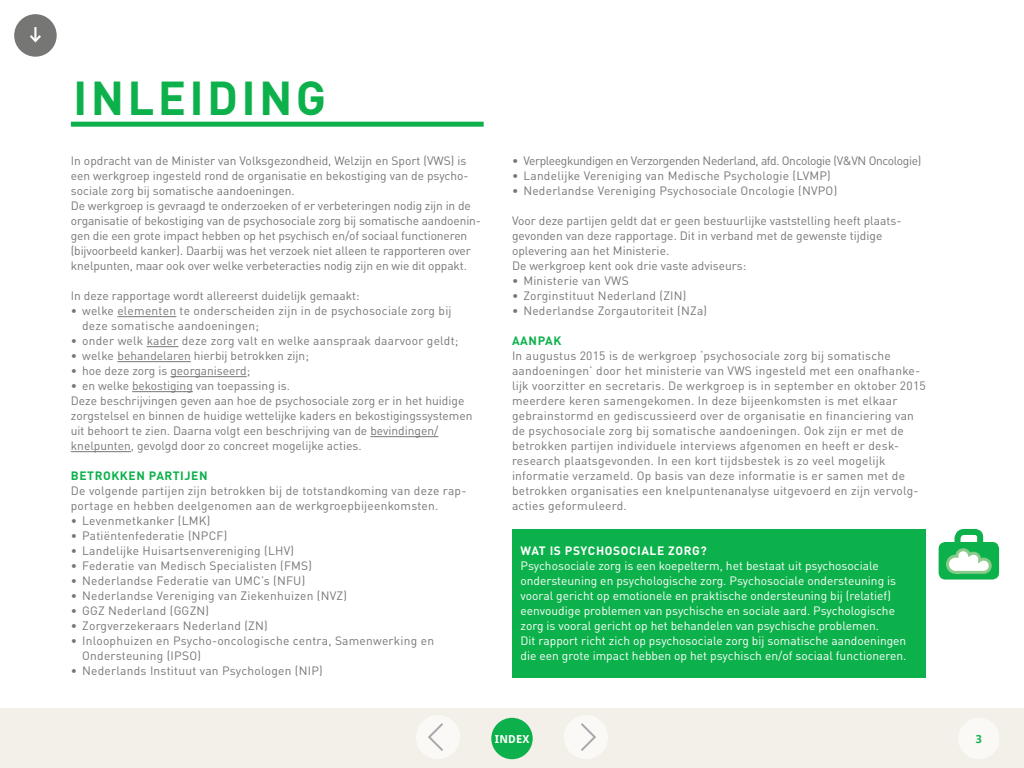
<style>
.page{position:relative;width:1024px;height:768px;background:#fff}
.page>*{position:absolute;margin:0;border:0;box-sizing:border-box;transform-origin:0 0}
.t1{font:700 47px "DINOT";color:#0db14b}
.t2{font:12px/15px "DINOT";letter-spacing:.02em;color:#767675}
.t3{font:12px/15px "DINOT";color:#767675}
.t4{font:12px/15px "DINOT";color:#fff}
.t5{font:12px "DINOT";letter-spacing:-.03em;color:#767675}
.t6{font:700 12px "DINOT";letter-spacing:.05em;color:#0db14b}
.t7{font:700 12px "DINOT";letter-spacing:.05em;color:#fff}
.t8{font:700 11px "Droid Sans";letter-spacing:.02em;color:#fff}
.t9{font:700 11px "Droid Sans";color:#0db14b}
</style>
<div class="page">
<div style="left:0;top:709px;width:1024px;height:59px;background:#f3efe9"></div>
<div style="left:564px;top:715px;width:44px;height:44px;background:#faf9f6;border-radius:50%"></div>
<svg style="left:581px;top:723px;width:15px;height:28px"></svg>
<div style="left:416px;top:715px;width:44px;height:44px;background:#faf9f6;border-radius:50%"></div>
<svg style="left:428px;top:723px;width:15px;height:28px"></svg>
<div style="left:958px;top:718px;width:42px;height:41px;background:#faf9f6;border-radius:50%"></div>
<hr style="left:117px;top:316px;width:59px;height:1px;background:#767675">
<hr style="left:147px;top:346px;width:32px;height:1px;background:#767675">
<hr style="left:117px;top:361px;width:74px;height:1px;background:#767675">
<hr style="left:170px;top:376px;width:77px;height:1px;background:#767675">
<hr style="left:132px;top:391px;width:61px;height:1px;background:#767675">
<hr style="left:370px;top:436px;width:68px;height:1px;background:#767675">
<hr style="left:71px;top:451px;width:60px;height:1px;background:#767675">
<div style="left:71px;top:122px;width:413px;height:5px;background:#0db14b"></div>
<div style="left:512px;top:529px;width:414px;height:149px;background:#0db14b"></div>
<div style="left:939px;top:542px;width:60px;height:38px;background:#0db14b;border-radius:7px"></div>
<svg style="left:946px;top:528px;width:46px;height:46px"></svg>
<div style="left:14px;top:14px;width:43px;height:43px;background:#767675;border-radius:50%"></div>
<svg style="left:30px;top:27px;width:11px;height:16px"></svg>
<div style="left:491px;top:718px;width:42px;height:41px;background:#0db14b;border-radius:50%"></div>
<h1 class="t1" style="left:73px;top:68px;width:29px">INLEIDING</h1>
<p class="t3" style="left:71px;top:153px;width:412px">In opdracht van de Minister van Volksgezondheid, Welzijn en Sport (VWS) is een werkgroep ingesteld rond de organisatie en bekostiging van de psycho&shy;sociale zorg bij somatische aandoeningen.<br>De werkgroep is gevraagd te onderzoeken of er verbeteringen nodig zijn in de organisatie of bekostiging van de psychosociale zorg bij somatische aandoenin&shy;gen die een grote impact hebben op het psychisch en/of sociaal functioneren (bijvoorbeeld kanker). Daarbij was het verzoek niet alleen te rapporteren over knelpunten, maar ook over welke verbeteracties nodig zijn en wie dit oppakt.</p>
<p class="t3" style="left:71px;top:288px;width:290px">In deze rapportage wordt allereerst duidelijk gemaakt:</p>
<p class="t2" style="left:82px;top:303px;width:371px;text-indent:-11px">• welke elementen te onderscheiden zijn in de psychosociale zorg bij deze somatische aandoeningen;</p>
<p class="t2" style="left:71px;top:333px;width:389px">• onder welk kader deze zorg valt en welke aanspraak daarvoor geldt;</p>
<p class="t3" style="left:71px;top:348px;width:240px">• welke behandelaren hierbij betrokken zijn;</p>
<p class="t3" style="left:71px;top:363px;width:181px">• hoe deze zorg is georganiseerd;</p>
<p class="t3" style="left:71px;top:378px;width:403px">• en welke bekostiging van toepassing is.<br>Deze beschrijvingen geven aan hoe de psychosociale zorg er in het huidige zorgstelsel en binnen de huidige wettelijke kaders en bekostigingssystemen uit behoort te zien. Daarna volgt een beschrijving van de bevindingen/ knelpunten, gevolgd door zo concreet mogelijke acties.</p>
<p class="t6" style="left:71px;top:468px;width:138px">BETROKKEN PARTIJEN</p>
<p class="t2" style="left:71px;top:483px;width:397px">De volgende partijen zijn betrokken bij de totstandkoming van deze rap&shy;portage en hebben deelgenomen aan de werkgroepbijeenkomsten.</p>
<p class="t2" style="left:71px;top:513px;width:141px">• Levenmetkanker (LMK)</p>
<p class="t2" style="left:71px;top:528px;width:158px">• Patiëntenfederatie (NPCF)</p>
<p class="t2" style="left:71px;top:543px;width:225px">• Landelijke Huisartsenvereniging (LHV)</p>
<p class="t2" style="left:71px;top:558px;width:243px">• Federatie van Medisch Specialisten (FMS)</p>
<p class="t2" style="left:71px;top:573px;width:236px">• Nederlandse Federatie van UMC’s (NFU)</p>
<p class="t2" style="left:71px;top:588px;width:278px">• Nederlandse Vereniging van Ziekenhuizen (NVZ)</p>
<p class="t2" style="left:71px;top:603px;width:140px">• GGZ Nederland (GGZN)</p>
<p class="t2" style="left:71px;top:618px;width:198px">• Zorgverzekeraars Nederland (ZN)</p>
<p class="t2" style="left:82px;top:633px;width:353px;text-indent:-11px">• Inloophuizen en Psycho-oncologische centra, Samenwerking en<br>Ondersteuning (IPSO)</p>
<p class="t2" style="left:71px;top:663px;width:253px">• Nederlands Instituut van Psychologen (NIP)</p>
<p class="t5" style="left:512px;top:153px;width:411px">• Verpleegkundigen en Verzorgenden Nederland, afd. Oncologie (V&amp;VN Oncologie)</p>
<p class="t2" style="left:512px;top:168px;width:320px">• Landelijke Vereniging van Medische Psychologie (LVMP)</p>
<p class="t2" style="left:512px;top:183px;width:327px">• Nederlandse Vereniging Psychosociale Oncologie (NVPO)</p>
<p class="t3" style="left:512px;top:213px;width:391px">Voor deze partijen geldt dat er geen bestuurlijke vaststelling heeft plaats&shy;gevonden van deze rapportage. Dit in verband met de gewenste tijdige oplevering aan het Ministerie.<br>De werkgroep kent ook drie vaste adviseurs:</p>
<p class="t2" style="left:512px;top:273px;width:118px">• Ministerie van VWS</p>
<p class="t2" style="left:512px;top:288px;width:176px">• Zorginstituut Nederland (ZIN)</p>
<p class="t2" style="left:512px;top:303px;width:197px">• Nederlandse Zorgautoriteit (NZa)</p>
<p class="t6" style="left:512px;top:333px;width:51px">AANPAK</p>
<p class="t2" style="left:512px;top:348px;width:415px">In augustus 2015 is de werkgroep ‘psychosociale zorg bij somatische aandoeningen’ door het ministerie van VWS ingesteld met een onafhanke&shy;lijk voorzitter en secretaris. De werkgroep is in september en oktober 2015 meerdere keren samengekomen. In deze bijeenkomsten is met elkaar gebrainstormd en gediscussieerd over de organisatie en financiering van de psychosociale zorg bij somatische aandoeningen. Ook zijn er met de betrokken partijen individuele interviews afgenomen en heeft er desk&shy;research plaatsgevonden. In een kort tijdsbestek is zo veel mogelijk informatie verzameld. Op basis van deze informatie is er samen met de betrokken organisaties een knelpuntenanalyse uitgevoerd en zijn vervolg&shy;acties geformuleerd.</p>
<p class="t7" style="left:521px;top:543px;width:188px">WAT IS PSYCHOSOCIALE ZORG?</p>
<p class="t4" style="left:521px;top:558px;width:388px">Psychosociale zorg is een koepelterm, het bestaat uit psychosociale ondersteuning en psychologische zorg. Psychosociale ondersteuning is vooral gericht op emotionele en praktische ondersteuning bij (relatief) eenvoudige problemen van psychische en sociale aard. Psychologische zorg is vooral gericht op het behandelen van psychische problemen.<br>Dit rapport richt zich op psychosociale zorg bij somatische aandoeningen die een grote impact hebben op het psychisch en/of sociaal functioneren.</p>
<p class="t8" style="left:495px;top:732px;width:36px">INDEX</p>
<p class="t9" style="left:976px;top:732px;width:8px">3</p>
</div>
